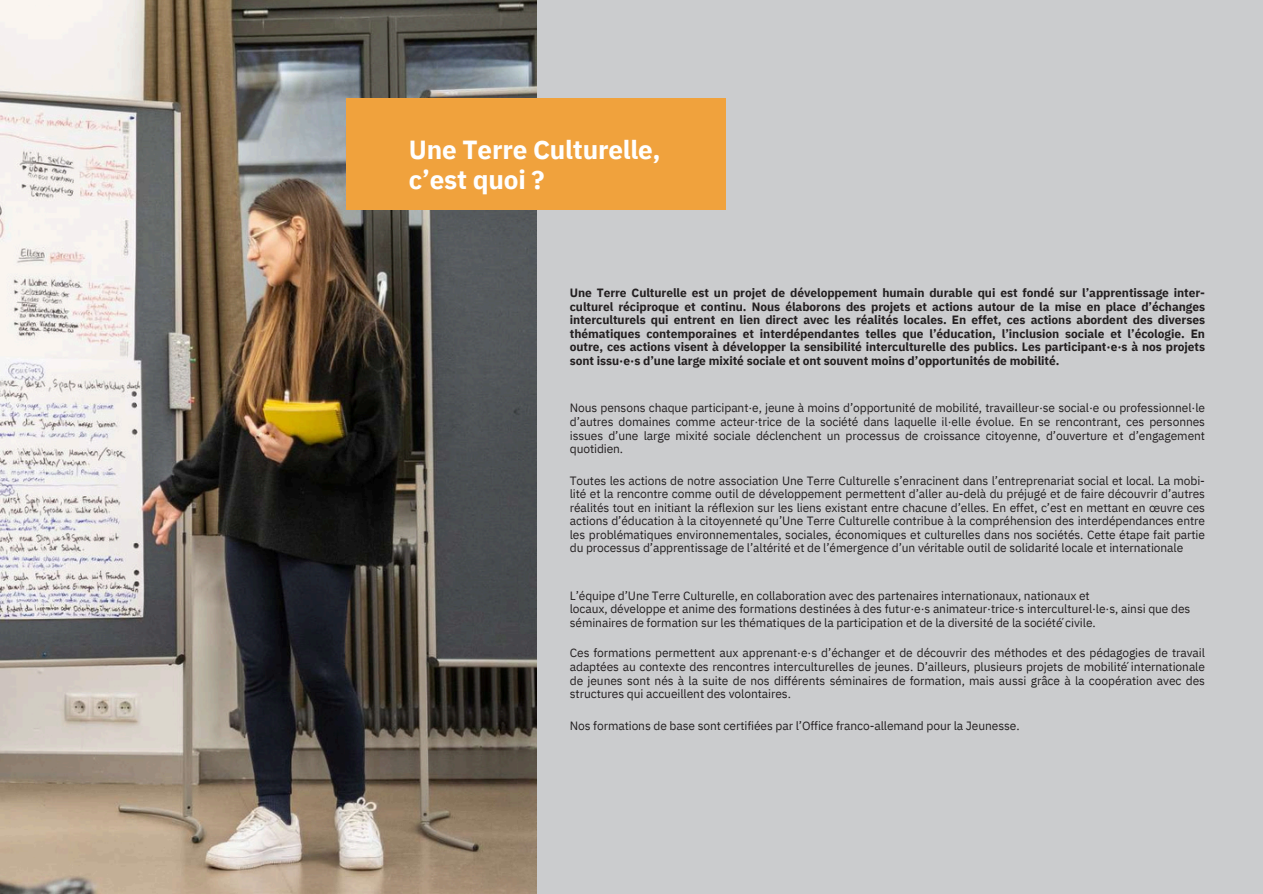
<style>
.page{position:relative;width:1263px;height:894px;background:#fff}
.page>*{position:absolute;margin:0;border:0;box-sizing:border-box;transform-origin:0 0}
.t1{font:700 26.1px/30.3px "IBM Plex Sans";letter-spacing:-.01em;color:#fff}
.t2{font:12px/13.5px "IBM Plex Sans";letter-spacing:-.01em;color:#231f20;text-align:justify}
.t3{font:700 12px/13.5px "IBM Plex Sans";letter-spacing:-.005em;color:#231f20;text-align:justify}
</style>
<div class="page">
<div style="left:464px;top:0;width:799px;height:893px;background:#cbccce"></div>
<img style="left:0;top:0;width:536px;height:893px">
<div style="left:347px;top:98px;width:379px;height:111px;background:#f0a23d"></div>
<h2 class="t1" style="left:409px;top:134px;width:253px">Une Terre Culturelle, c’est quoi ?</h2>
<p class="t3" style="left:570px;top:286px;width:637px">Une Terre Culturelle est un projet de développement humain durable qui est fondé sur l’apprentissage inter&shy;culturel réciproque et continu. Nous élaborons des projets et actions autour de la mise en place d’échanges interculturels qui entrent en lien direct avec les réalités locales. En effet, ces actions abordent des diverses thématiques contemporaines et interdépendantes telles que l’éducation, l’inclusion sociale et l’écologie. En outre, ces actions visent à développer la sensibilité interculturelle des publics. Les participant·e·s à nos projets sont issu·e·s d’une large mixité sociale et ont souvent moins d’opportunités de mobilité.</p>
<p class="t2" style="left:570px;top:401px;width:637px">Nous pensons chaque participant·e, jeune à moins d’opportunité de mobilité, travailleur·se social·e ou professionnel·le d’autres domaines comme acteur·trice de la société dans laquelle il·elle évolue. En se rencontrant, ces personnes issues d’une large mixité sociale déclenchent un processus de croissance citoyenne, d’ouverture et d’engagement quotidien.</p>
<p class="t2" style="left:570px;top:473px;width:637px">Toutes les actions de notre association Une Terre Culturelle s’enracinent dans l’entreprenariat social et local. La mobi&shy;lité et la rencontre comme outil de développement permettent d’aller au-delà du préjugé et de faire découvrir d’autres réalités tout en initiant la réflexion sur les liens existant entre chacune d’elles. En effet, c’est en mettant en œuvre ces actions d’éducation à la citoyenneté qu’Une Terre Culturelle contribue à la compréhension des interdépendances entre les problématiques environnementales, sociales, économiques et culturelles dans nos sociétés. Cette étape fait partie du processus d’apprentissage de l’altérité et de l’émergence d’un véritable outil de solidarité locale et internationale</p>
<p class="t2" style="left:570px;top:588px;width:622px;text-align:left">L’équipe d’Une Terre Culturelle, en collaboration avec des partenaires internationaux, nationaux et<br>locaux, développe et anime des formations destinées à des futur·e·s animateur·trice·s interculturel·le·s, ainsi que des séminaires de formation sur les thématiques de la participation et de la diversité de la société́ civile.</p>
<p class="t2" style="left:570px;top:646px;width:637px">Ces formations permettent aux apprenant·e·s d’échanger et de découvrir des méthodes et des pédagogies de travail adaptées au contexte des rencontres interculturelles de jeunes. D’ailleurs, plusieurs projets de mobilité́ internationale de jeunes sont nés à la suite de nos différents séminaires de formation, mais aussi grâce à la coopération avec des structures qui accueillent des volontaires.</p>
<h1 class="t2" style="left:570px;top:718px;width:451px">Nos formations de base sont certifiées par l’Office franco-allemand pour la Jeunesse.</h1>
</div>
